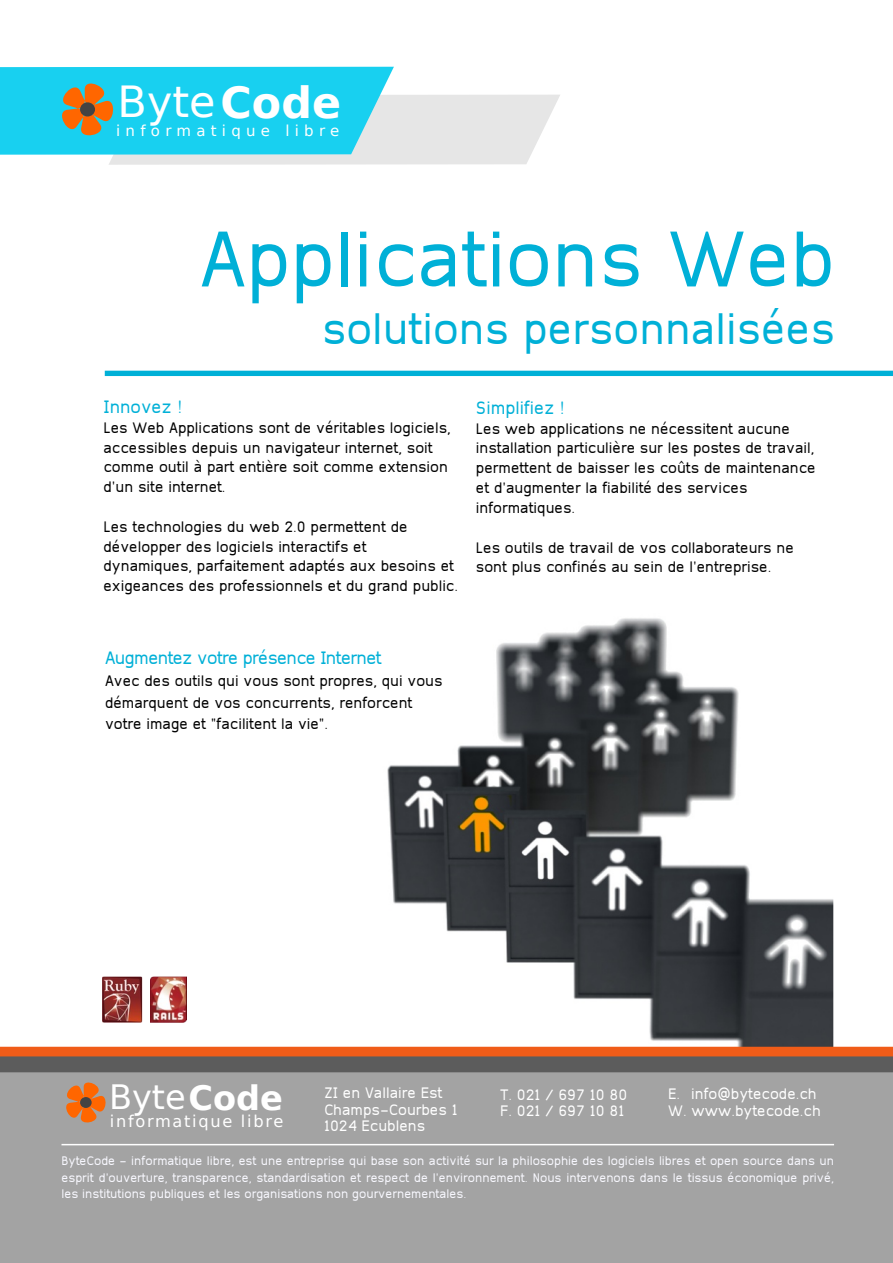
<style>
.page{position:relative;width:893px;height:1263px;background:#fff}
.page>*{position:absolute;margin:0;border:0;box-sizing:border-box;transform-origin:0 0}
.t1{font:86.4px "Khmer OS";color:#00b0d7}
.t2{font:48px "Khmer OS";color:#00b0d7}
.t3{font:42.9px "Bitstream Vera Sans";color:#fff}
.t4{font:33.6px "Bitstream Vera Sans";color:#fff}
.t5{font:19.5px "Khmer OS";letter-spacing:-.03em;color:#00b0d7}
.t6{font:19.5px "Khmer OS";color:#00b0d7}
.t7{font:16.5px/19.8px "Khmer OS";color:#000}
.t8{font:16.5px/16.5px "Khmer OS";color:#fff}
.t9{font:16.2px "Bitstream Vera Sans";letter-spacing:.105em;color:#fff}
.t10{font:15px "Bitstream Vera Sans";letter-spacing:.35em;color:#fff}
.t11{font:13.5px/16.2px "Khmer OS";color:#f8f8ff;text-align:justify}
.s1{font-weight:700}
</style>
<div class="page">
<img style="left:354px;top:618px;width:479px;height:429px">
<div style="left:0;top:1066px;width:893px;height:197px;background:#a3a3a3"></div>
<div style="left:0;top:1047px;width:893px;height:14px;background:#f05c18"></div>
<div style="left:0;top:1056px;width:893px;height:16px;background:#5c5c5c"></div>
<div style="left:105px;top:371px;width:788px;height:5px;background:#00b0d7"></div>
<svg style="left:0;top:67px;width:560px;height:98px;background:#76d8e7"></svg>
<svg style="left:66px;top:1082px;width:40px;height:41px"></svg>
<img style="left:102px;top:977px;width:40px;height:46px">
<hr style="left:62px;top:1144px;width:772px;height:1px;background:#fff">
<img style="left:150px;top:977px;width:36px;height:46px">
<h3 class="t3" style="left:118px;top:77px;width:225px">Byte<span class="s1">Code</span></h3>
<p class="t10" style="left:116px;top:122px;width:225px">informatique libre</p>
<h1 class="t1" style="left:200px;top:206px;width:636px">Applications Web</h1>
<h2 class="t2" style="left:322px;top:299px;width:515px">solutions personnalisées</h2>
<p class="t6" style="left:104px;top:395px;width:80px">Innovez !</p>
<p class="t7" style="left:104px;top:417px;width:349px">Les Web Applications sont de véritables logiciels, accessibles depuis un navigateur internet, soit comme outil à part entière soit comme extension d'un site internet.</p>
<p class="t7" style="left:104px;top:516px;width:356px">Les technologies du web 2.0 permettent de développer des logiciels interactifs et dynamiques, parfaitement adaptés aux besoins et exigeances des professionnels et du grand public.</p>
<p class="t6" style="left:476px;top:396px;width:90px">Simplifiez !</p>
<p class="t7" style="left:476px;top:418px;width:341px">Les web applications ne nécessitent aucune installation particulière sur les postes de travail, permettent de baisser les coûts de maintenance et d'augmenter la fiabilité des services informatiques.</p>
<p class="t7" style="left:476px;top:537px;width:319px">Les outils de travail de vos collaborateurs ne sont plus confinés au sein de l'entreprise.</p>
<p class="t5" style="left:105px;top:646px;width:278px">Augmentez votre présence Internet</p>
<p class="t7" style="left:105px;top:669px;width:339px;line-height:21.6px">Avec des outils qui vous sont propres, qui vous démarquent de vos concurrents, renforcent votre image et "facilitent la vie".</p>
<h3 class="t4" style="left:109px;top:1078px;width:175px">Byte<span class="s1">Code</span></h3>
<p class="t9" style="left:110px;top:1112px;width:175px">informatique libre</p>
<p class="t8" style="left:500px;top:1086px;width:129px">T. 021 / 697 10 80<br>F. 021 / 697 10 81</p>
<p class="t8" style="left:668px;top:1085px;width:154px">E. info@bytecode.ch<br>W. www.bytecode.ch</p>
<p class="t8" style="left:324px;top:1084px;width:135px">ZI en Vallaire Est<br>Champs-Courbes 1<br>1024 Ecublens</p>
<p class="t11" style="left:62px;top:1152px;width:774px">ByteCode - informatique libre, est une entreprise qui base son activité sur la philosophie des logiciels libres et open source dans un esprit d'ouverture, transparence, standardisation et respect de l'environnement. Nous intervenons dans le tissus économique privé, les institutions publiques et les organisations non gourvernementales.</p>
</div>
